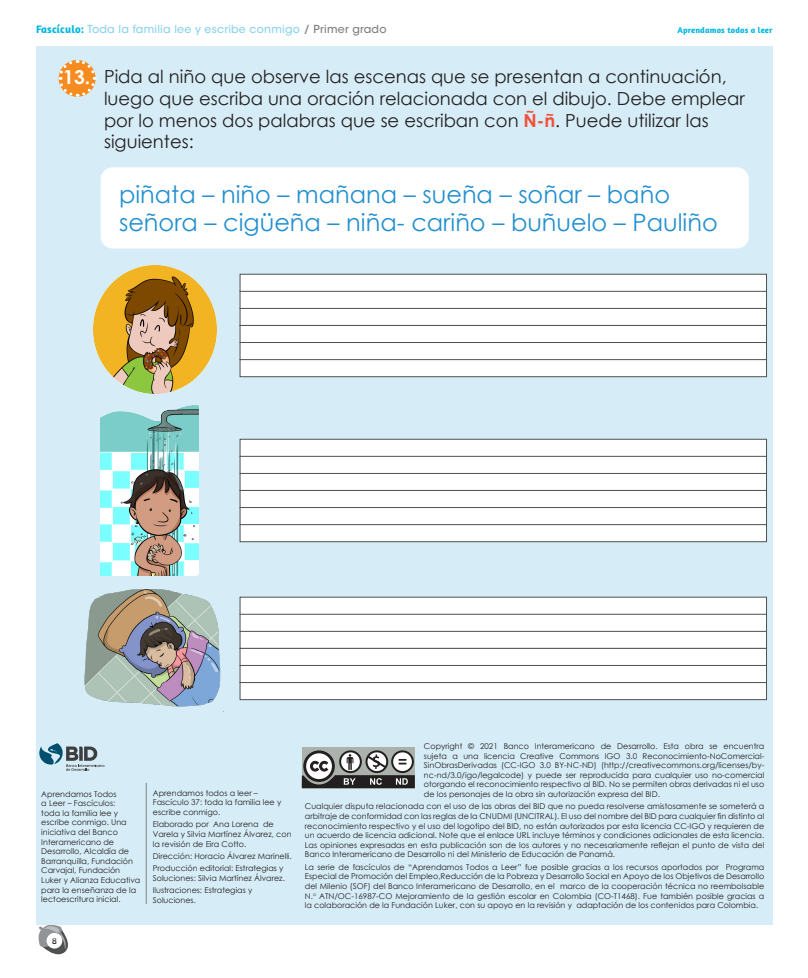
<style>
.page{position:relative;width:808px;height:978px;background:#fff}
.page>*{position:absolute;margin:0;border:0;box-sizing:border-box;transform-origin:0 0}
.t1{font:24px/28.8px "Century Gothic";color:#228fcf}
.t2{font:700 19.2px "Century Gothic";color:#fff}
.t3{font:18px/21.6px "Century Gothic";color:#231f20}
.t4{font:500 11px "ITC Avant Garde Std";letter-spacing:.02em;color:#8fd4ed}
.t5{font:700 8.5px "Amaranth";letter-spacing:.02em;color:#00b7e0}
.t6{font:8px/9.6px "Century Gothic";color:#231f20}
.t7{font:8px "Open Dyslexic Alta";color:#231f20}
.s1{font-family:"Amaranth";font-weight:700;color:#00b7e0}
.s2{color:#808285}
.s3{font-weight:700;color:#f0513a}
</style>
<div class="page">
<svg style="left:38px;top:925px;width:30px;height:30px"></svg>
<div style="left:47px;top:933px;width:15px;height:16px;background:#fff;border-radius:50%"></div>
<div style="left:36px;top:47px;width:736px;height:878px;background:#d6edf7"></div>
<div style="left:240px;top:274px;width:527px;height:52px;background:#fff;border:1px solid #4e4f50"></div>
<hr style="left:240px;top:291px;width:527px;height:1px;background:#4e4f50">
<hr style="left:240px;top:308px;width:527px;height:1px;background:#4e4f50">
<div style="left:240px;top:325px;width:527px;height:52px;background:#fff;border:1px solid #4e4f50"></div>
<hr style="left:240px;top:342px;width:527px;height:1px;background:#4e4f50">
<hr style="left:240px;top:359px;width:527px;height:1px;background:#4e4f50">
<div style="left:240px;top:439px;width:527px;height:52px;background:#fff;border:1px solid #4e4f50"></div>
<hr style="left:240px;top:456px;width:527px;height:1px;background:#4e4f50">
<hr style="left:240px;top:473px;width:527px;height:1px;background:#4e4f50">
<div style="left:240px;top:490px;width:527px;height:52px;background:#fff;border:1px solid #4e4f50"></div>
<hr style="left:240px;top:507px;width:527px;height:1px;background:#4e4f50">
<hr style="left:240px;top:524px;width:527px;height:1px;background:#4e4f50">
<div style="left:240px;top:597px;width:527px;height:52px;background:#fff;border:1px solid #4e4f50"></div>
<hr style="left:240px;top:614px;width:527px;height:1px;background:#4e4f50">
<hr style="left:240px;top:631px;width:527px;height:1px;background:#4e4f50">
<div style="left:240px;top:648px;width:527px;height:52px;background:#fff;border:1px solid #4e4f50"></div>
<hr style="left:240px;top:665px;width:527px;height:1px;background:#4e4f50">
<hr style="left:240px;top:682px;width:527px;height:1px;background:#4e4f50">
<svg style="left:58px;top:60px;width:39px;height:37px"></svg>
<img style="left:93px;top:265px;width:124px;height:128px">
<img style="left:101px;top:406px;width:98px;height:169px">
<img style="left:84px;top:589px;width:137px;height:118px">
<div style="left:101px;top:167px;width:648px;height:81px;background:#fff;border-radius:12px"></div>
<hr style="left:146px;top:783px;width:1px;height:121px;background:#808285">
<svg style="left:39px;top:743px;width:66px;height:28px"></svg>
<div style="left:302px;top:747px;width:113px;height:41px;background:#aab2ab"></div>
<div style="left:303px;top:750px;width:32px;height:32px;border:3px solid #231f20;border-radius:50%"></div>
<svg style="left:340px;top:751px;width:21px;height:21px"></svg>
<div style="left:339px;top:750px;width:23px;height:23px;border:2px solid #231f20;border-radius:50%"></div>
<svg style="left:366px;top:751px;width:21px;height:21px"></svg>
<div style="left:365px;top:750px;width:23px;height:23px;border:2px solid #231f20;border-radius:50%"></div>
<svg style="left:392px;top:751px;width:21px;height:21px"></svg>
<div style="left:391px;top:750px;width:23px;height:23px;border:2px solid #231f20;border-radius:50%"></div>
<svg style="left:302px;top:754px;width:113px;height:34px"></svg>
<h3 class="t4" style="left:36px;top:23px;width:352px"><span class="s1">Fascículo:</span> Toda la familia lee y escribe conmigo <span class="s2">/ Primer grado</span></h3>
<p class="t5" style="left:677px;top:25px;width:97px">Aprendamos todos a leer</p>
<p class="t2" style="left:63px;top:62px;width:28px">13.</p>
<p class="t3" style="left:104px;top:66px;width:642px">Pida al niño que observe las escenas que se presentan a continuación, luego que escriba una oración relacionada con el dibujo. Debe emplear por lo menos dos palabras que se escriban con <span class="s3">Ñ-ñ</span>. Puede utilizar las siguientes:</p>
<p class="t1" style="left:119px;top:179px;width:600px">piñata – niño – mañana – sueña – soñar – baño señora – cigüeña – niña- cariño – buñuelo – Pauliño</p>
<p class="t6" style="left:41px;top:789px;width:100px">Aprendamos Todos<br>a Leer – Fascículos:<br>toda la familia lee y escribe conmigo. Una iniciativa del Banco<br>Interamericano de<br>Desarrollo, Alcaldía de<br>Barranquilla, Fundación<br>Carvajal, Fundación<br>Luker y Alianza Educativa para la enseñanza de la lectoescritura inicial.</p>
<p class="t6" style="left:153px;top:788px;width:130px">Aprendamos todos a leer –<br>Fascículo 37: toda la familia lee y escribe conmigo.</p>
<p class="t6" style="left:153px;top:820px;width:140px">Elaborado por Ana Lorena de<br>Varela y Silvia Martínez Álvarez, con la revisión de Eira Cotto.</p>
<p class="t6" style="left:153px;top:851px;width:140px">Dirección: Horacio Álvarez Marinelli.</p>
<p class="t6" style="left:153px;top:864px;width:134px">Producción editorial: Estrategias y<br>Soluciones: Silvia Martínez Álvarez.</p>
<p class="t6" style="left:153px;top:886px;width:101px">Ilustraciones: Estrategias y<br>Soluciones.</p>
<p class="t7" style="left:52px;top:937px;width:7px">8</p>
<p class="t6" style="left:424px;top:741px;width:342px;text-align:justify">Copyright © 2021 Banco Interamericano de Desarrollo. Esta obra se encuentra sujeta a una licencia Creative Commons IGO 3.0 Reconocimiento-NoComercial-SinObrasDerivadas (CC-IGO 3.0 BY-NC-ND) (http://creativecommons.org/licenses/by&shy;nc-nd/3.0/igo/legalcode) y puede ser reproducida para cualquier uso no-comercial otorgando el reconocimiento respectivo al BID. No se permiten obras derivadas ni el uso de los personajes de la obra sin autorización expresa del BID.</p>
<p class="t6" style="left:305px;top:802px;width:461px;text-align:justify">Cualquier disputa relacionada con el uso de las obras del BID que no pueda resolverse amistosamente se someterá a arbitraje de conformidad con las reglas de la CNUDMI (UNCITRAL). El uso del nombre del BID para cualquier fin distinto al reconocimiento respectivo y el uso del logotipo del BID, no están autorizados por esta licencia CC-IGO y requieren de un acuerdo de licencia adicional. Note que el enlace URL incluye términos y condiciones adicionales de esta licencia.<br>Las opiniones expresadas en esta publicación son de los autores y no necesariamente reflejan el punto de vista del Banco Interamericano de Desarrollo ni del Ministerio de Educación de Panamá.</p>
<p class="t6" style="left:305px;top:862px;width:461px;text-align:justify">La serie de fascículos de “Aprendamos Todos a Leer” fue posible gracias a los recursos aportados por Programa Especial de Promoción del Empleo,Reducción de la Pobreza y Desarrollo Social en Apoyo de los Objetivos de Desarrollo del Milenio (SOF) del Banco Interamericano de Desarrollo, en el marco de la cooperación técnica no reembolsable N.<sup>o</sup> ATN/OC-16987-CO Mejoramiento de la gestión escolar en Colombia (CO-T1468). Fue también posible gracias a la colaboración de la Fundación Luker, con su apoyo en la revisión y adaptación de los contenidos para Colombia.</p>
</div>
